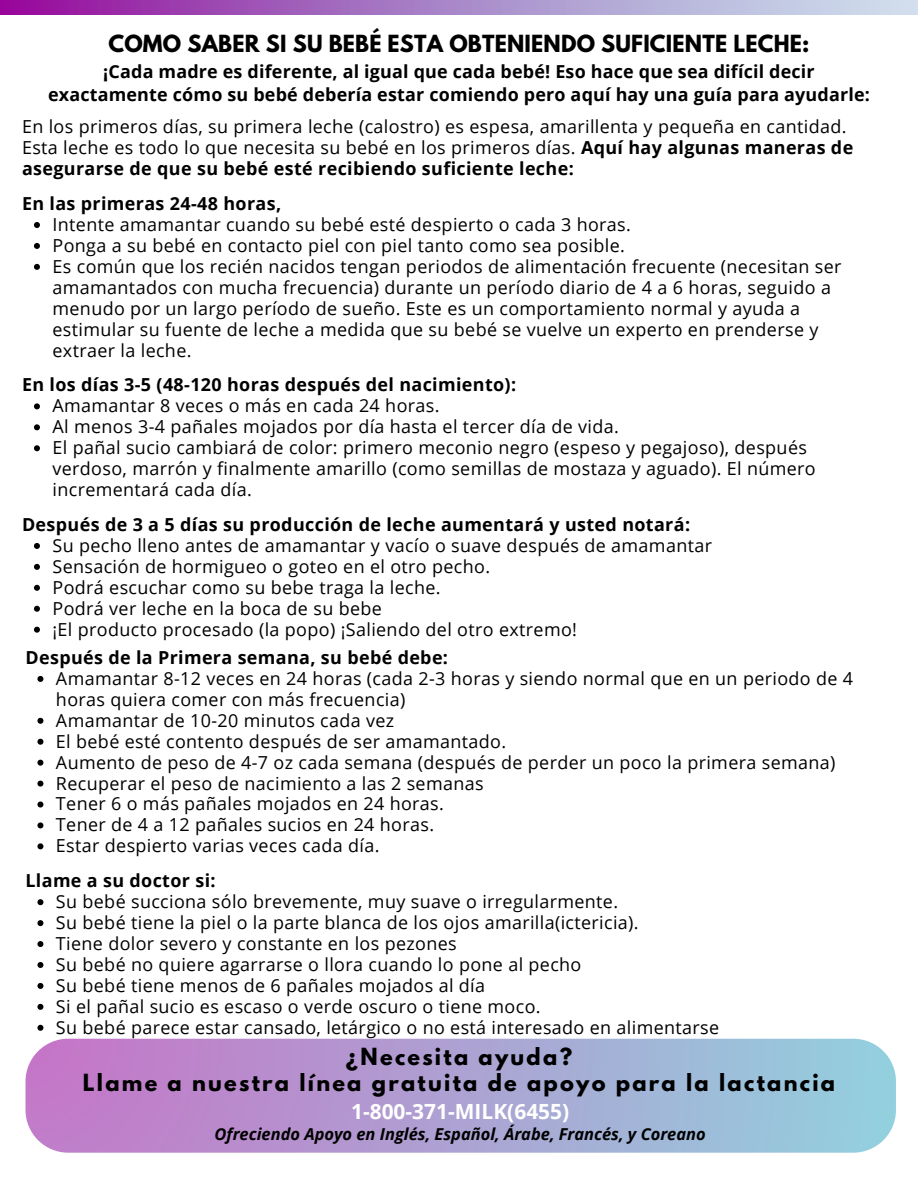
<style>
.page{position:relative;width:918px;height:1188px;background:#fff}
.page>*{position:absolute;margin:0;border:0;box-sizing:border-box;transform-origin:0 0}
.t1{font:700 21px/25.8px "League Spartan";letter-spacing:.11em;color:#000;text-align:center}
.t2{font:700 21px "Open Sans";color:#fff}
.t3{font:700 20.85px "League Spartan";letter-spacing:.01em;color:#000}
.t4{font:18px/21px "Open Sans";letter-spacing:.02em;color:#000}
.t5{font:700 18px/22.5px "Open Sans";letter-spacing:.02em;color:#000;text-align:center}
.t6{font:italic 700 16.5px "Open Sans";color:#000}
.s1{font-weight:700}
</style>
<div class="page">
<svg style="left:0;top:0;width:918px;height:15px;background:#ac80c7"></svg>
<div style="left:26px;top:1039px;width:870px;height:114px;background:linear-gradient(to right,#c575c7,#93d0de);border-radius:43px"></div>
<svg style="left:37px;top:676px;width:6px;height:6px"></svg>
<svg style="left:37px;top:718px;width:6px;height:6px"></svg>
<svg style="left:37px;top:739px;width:6px;height:6px"></svg>
<svg style="left:37px;top:760px;width:6px;height:6px"></svg>
<svg style="left:37px;top:781px;width:6px;height:6px"></svg>
<svg style="left:37px;top:802px;width:6px;height:6px"></svg>
<svg style="left:37px;top:822px;width:6px;height:6px"></svg>
<svg style="left:37px;top:843px;width:6px;height:6px"></svg>
<svg style="left:37px;top:899px;width:6px;height:6px"></svg>
<svg style="left:37px;top:920px;width:6px;height:6px"></svg>
<svg style="left:37px;top:941px;width:6px;height:6px"></svg>
<svg style="left:37px;top:962px;width:6px;height:6px"></svg>
<svg style="left:37px;top:983px;width:6px;height:6px"></svg>
<svg style="left:37px;top:1004px;width:6px;height:6px"></svg>
<svg style="left:37px;top:1025px;width:6px;height:6px"></svg>
<svg style="left:34px;top:222px;width:6px;height:6px"></svg>
<svg style="left:34px;top:243px;width:6px;height:6px"></svg>
<svg style="left:34px;top:264px;width:6px;height:6px"></svg>
<svg style="left:34px;top:403px;width:6px;height:6px"></svg>
<svg style="left:34px;top:424px;width:6px;height:6px"></svg>
<svg style="left:34px;top:445px;width:6px;height:6px"></svg>
<svg style="left:34px;top:543px;width:6px;height:6px"></svg>
<svg style="left:34px;top:564px;width:6px;height:6px"></svg>
<svg style="left:34px;top:585px;width:6px;height:6px"></svg>
<svg style="left:34px;top:606px;width:6px;height:6px"></svg>
<svg style="left:34px;top:627px;width:6px;height:6px"></svg>
<p class="t3" style="left:108px;top:33px;width:703px">COMO SABER SI SU BEBÉ ESTA OBTENIENDO SUFICIENTE LECHE:</p>
<p class="t5" style="left:48px;top:60px;width:823px">¡Cada madre es diferente, al igual que cada bebé! Eso hace que sea difícil decir exactamente cómo su bebé debería estar comiendo pero aquí hay una guía para ayudarle:</p>
<p class="t4" style="left:22px;top:116px;width:833px">En los primeros días, su primera leche (calostro) es espesa, amarillenta y pequeña en cantidad.<br>Esta leche es todo lo que necesita su bebé en los primeros días. <span class="s1">Aquí hay algunas maneras de asegurarse de que su bebé esté recibiendo suficiente leche:</span></p>
<p class="t5" style="left:22px;top:192px;width:261px">En las primeras 24-48 horas,</p>
<p class="t4" style="left:53px;top:214px;width:580px">Intente amamantar cuando su bebé esté despierto o cada 3 horas.</p>
<p class="t4" style="left:53px;top:234px;width:574px">Ponga a su bebé en contacto piel con piel tanto como sea posible.</p>
<p class="t4" style="left:53px;top:255px;width:791px">Es común que los recién nacidos tengan periodos de alimentación frecuente (necesitan ser amamantados con mucha frecuencia) durante un período diario de 4 a 6 horas, seguido a menudo por un largo período de sueño. Este es un comportamiento normal y ayuda a estimular su fuente de leche a medida que su bebé se vuelve un experto en prenderse y extraer la leche.</p>
<p class="t5" style="left:22px;top:373px;width:496px">En los días 3-5 (48-120 horas después del nacimiento):</p>
<p class="t4" style="left:53px;top:395px;width:389px">Amamantar 8 veces o más en cada 24 horas.</p>
<h1 class="t4" style="left:53px;top:416px;width:568px">Al menos 3-4 pañales mojados por día hasta el tercer día de vida.</h1>
<p class="t4" style="left:53px;top:437px;width:765px">El pañal sucio cambiará de color: primero meconio negro (espeso y pegajoso), después verdoso, marrón y finalmente amarillo (como semillas de mostaza y aguado). El número incrementará cada día.</p>
<p class="t5" style="left:22px;top:513px;width:670px">Después de 3 a 5 días su producción de leche aumentará y usted notará:</p>
<p class="t4" style="left:53px;top:534px;width:661px">Su pecho lleno antes de amamantar y vacío o suave después de amamantar</p>
<p class="t4" style="left:53px;top:555px;width:439px">Sensación de hormigueo o goteo en el otro pecho.</p>
<p class="t4" style="left:53px;top:576px;width:390px">Podrá escuchar como su bebe traga la leche.</p>
<p class="t4" style="left:53px;top:597px;width:331px">Podrá ver leche en la boca de su bebe</p>
<p class="t4" style="left:53px;top:618px;width:526px">¡El producto procesado (la popo) ¡Saliendo del otro extremo!</p>
<p class="t5" style="left:26px;top:646px;width:424px">Después de la Primera semana, su bebé debe:</p>
<h1 class="t4" style="left:56px;top:667px;width:799px">Amamantar 8-12 veces en 24 horas (cada 2-3 horas y siendo normal que en un periodo de 4 horas quiera comer con más frecuencia)</h1>
<p class="t4" style="left:56px;top:709px;width:340px">Amamantar de 10-20 minutos cada vez</p>
<p class="t4" style="left:56px;top:730px;width:452px">El bebé esté contento después de ser amamantado.</p>
<p class="t4" style="left:56px;top:751px;width:781px">Aumento de peso de 4-7 oz cada semana (después de perder un poco la primera semana)</p>
<h1 class="t4" style="left:56px;top:772px;width:429px">Recuperar el peso de nacimiento a las 2 semanas</h1>
<p class="t4" style="left:56px;top:793px;width:390px">Tener 6 o más pañales mojados en 24 horas.</p>
<p class="t4" style="left:56px;top:814px;width:380px">Tener de 4 a 12 pañales sucios en 24 horas.</p>
<p class="t4" style="left:56px;top:835px;width:325px">Estar despierto varias veces cada día.</p>
<h1 class="t5" style="left:26px;top:869px;width:192px">Llame a su doctor si:</h1>
<p class="t4" style="left:56px;top:891px;width:564px">Su bebé succiona sólo brevemente, muy suave o irregularmente.</p>
<p class="t4" style="left:56px;top:912px;width:584px">Su bebé tiene la piel o la parte blanca de los ojos amarilla(ictericia).</p>
<p class="t4" style="left:56px;top:933px;width:402px">Tiene dolor severo y constante en los pezones</p>
<p class="t4" style="left:56px;top:953px;width:527px">Su bebé no quiere agarrarse o llora cuando lo pone al pecho</p>
<p class="t4" style="left:56px;top:974px;width:431px">Su bebé tiene menos de 6 pañales mojados al día</p>
<h1 class="t4" style="left:56px;top:995px;width:486px">Si el pañal sucio es escaso o verde oscuro o tiene moco.</h1>
<p class="t4" style="left:56px;top:1016px;width:665px">Su bebé parece estar cansado, letárgico o no está interesado en alimentarse</p>
<p class="t1" style="left:83px;top:1046px;width:754px">¿Necesita ayuda?<br>Llame a nuestra línea gratuita de apoyo para la lactancia</p>
<p class="t2" style="left:351px;top:1096px;width:220px">1-800-371-MILK(6455)</p>
<p class="t6" style="left:215px;top:1122px;width:493px">Ofreciendo Apoyo en Inglés, Español, Árabe, Francés, y Coreano</p>
</div>
